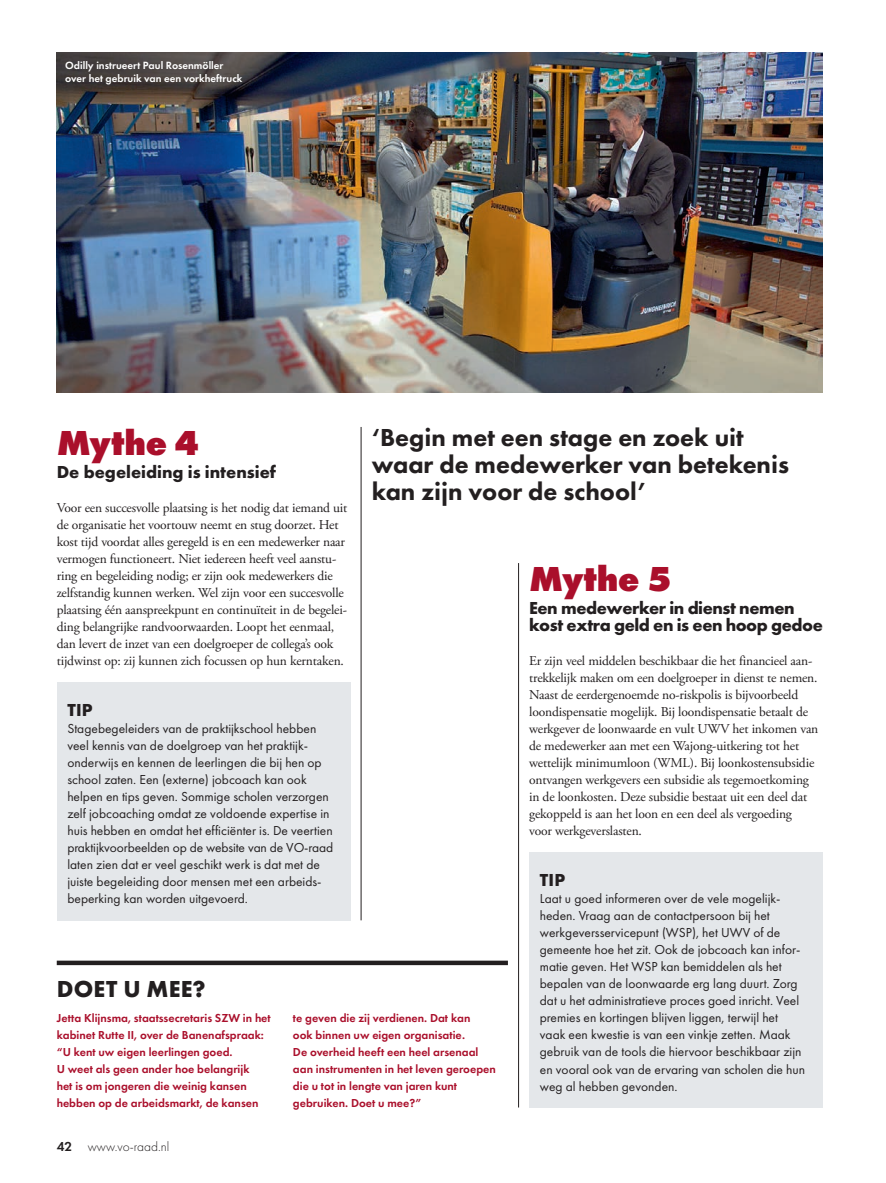
<style>
.page{position:relative;width:886px;height:1183px;background:#fff}
.page>*{position:absolute;margin:0;border:0;box-sizing:border-box;transform-origin:0 0}
.t1{font:800 36px "Futura PT";color:#aa0f2b}
.t2{font:800 25.5px/27px "Futura PT";color:#231f20}
.t3{font:700 24px "Futura PT";letter-spacing:.01em;color:#231f20}
.t4{font:700 18px/17px "Futura PT";letter-spacing:-.025em;color:#231f20}
.t5{font:700 18px "Futura PT";color:#231f20}
.t6{font:13.5px/17px "Adobe Garamond Pro";letter-spacing:-.015em;color:#231f20}
.t7{font:13.5px/17px "Futura PT";color:#231f20}
.t8{font:300 13.5px "Futura PT";color:#231f20}
.t9{font:600 12px/17px "Futura PT";color:#aa0f2b}
.t10{font:600 10.8px/12.8px "Futura PT";color:#fff}
.s1{font-weight:600}
</style>
<div class="page">
<div style="left:57px;top:960px;width:450px;height:5px;background:#231f20"></div>
<hr style="left:518px;top:563px;width:1px;height:544px;background:#231f20">
<hr style="left:360px;top:427px;width:1px;height:493px;background:#231f20">
<div style="left:57px;top:682px;width:293px;height:238px;background:#e4e7ea"></div>
<div style="left:529px;top:852px;width:293px;height:255px;background:#e4e7ea"></div>
<img style="left:57px;top:53px;width:765px;height:340px">
<p class="t10" style="left:65px;top:59px;width:179px">Odilly instrueert Paul Rosenmöller over het gebruik van een vorkheftruck</p>
<h2 class="t2" style="left:371px;top:424px;width:419px">‘Begin met een stage en zoek uit waar de medewerker van betekenis kan zijn voor de school’</h2>
<h1 class="t1" style="left:57px;top:420px;width:144px">Mythe 4</h1>
<h3 class="t5" style="left:57px;top:460px;width:221px">De begeleiding is intensief</h3>
<p class="t6" style="left:57px;top:500px;width:292px">Voor een succesvolle plaatsing is het nodig dat iemand uit de organisatie het voortouw neemt en stug doorzet. Het kost tijd voordat alles geregeld is en een medewerker naar vermogen functioneert. Niet iedereen heeft veel aanstu&shy;ring en begeleiding nodig; er zijn ook medewerkers die zelfstandig kunnen werken. Wel zijn voor een succesvolle plaatsing één aanspreekpunt en continuïteit in de begelei&shy;ding belangrijke randvoorwaarden. Loopt het eenmaal, dan levert de inzet van een doelgroeper de collega’s ook tijdwinst op: zij kunnen zich focussen op hun kerntaken.</p>
<h1 class="t1" style="left:529px;top:556px;width:144px">Mythe 5</h1>
<h3 class="t4" style="left:529px;top:599px;width:295px">Een medewerker in dienst nemen kost extra geld en is een hoop gedoe</h3>
<p class="t6" style="left:529px;top:653px;width:290px">Er zijn veel middelen beschikbaar die het financieel aan&shy;trekkelijk maken om een doelgroeper in dienst te nemen.<br>Naast de eerdergenoemde no-riskpolis is bijvoorbeeld loondispensatie mogelijk. Bij loondispensatie betaalt de werkgever de loonwaarde en vult UWV het inkomen van de medewerker aan met een Wajong-uitkering tot het wettelijk minimumloon (WML). Bij loonkostensubsidie ontvangen werkgevers een subsidie als tegemoetkoming in de loonkosten. Deze subsidie bestaat uit een deel dat gekoppeld is aan het loon en een deel als vergoeding<br>voor werkgeverslasten.</p>
<h3 class="t4" style="left:67px;top:701px;width:27px">TIP</h3>
<p class="t7" style="left:67px;top:720px;width:267px">Stagebegeleiders van de praktijkschool hebben veel kennis van de doelgroep van het praktijk&shy;onderwijs en kennen de leerlingen die bij hen op school zaten. Een (externe) jobcoach kan ook helpen en tips geven. Sommige scholen verzorgen zelf jobcoaching omdat ze voldoende expertise in huis hebben en omdat het efficiënter is. De veertien praktijkvoorbeelden op de website van de VO-raad laten zien dat er veel geschikt werk is dat met de juiste begeleiding door mensen met een arbeids&shy;beperking kan worden uitgevoerd.</p>
<h3 class="t4" style="left:539px;top:871px;width:27px">TIP</h3>
<p class="t7" style="left:539px;top:890px;width:267px">Laat u goed informeren over de vele mogelijk&shy;heden. Vraag aan de contactpersoon bij het werkgeversservicepunt (WSP), het UWV of de gemeente hoe het zit. Ook de jobcoach kan infor&shy;matie geven. Het WSP kan bemiddelen als het bepalen van de loonwaarde erg lang duurt. Zorg dat u het administratieve proces goed inricht. Veel premies en kortingen blijven liggen, terwijl het vaak een kwestie is van een vinkje zetten. Maak gebruik van de tools die hiervoor beschikbaar zijn en vooral ook van de ervaring van scholen die hun weg al hebben gevonden.</p>
<h3 class="t3" style="left:57px;top:973px;width:150px">DOET U MEE?</h3>
<p class="t9" style="left:57px;top:1009px;width:215px">Jetta Klijnsma, staatssecretaris SZW in het kabinet Rutte II, over de Banenafspraak: “U kent uw eigen leerlingen goed.<br>U weet als geen ander hoe belangrijk<br>het is om jongeren die weinig kansen hebben op de arbeidsmarkt, de kansen</p>
<p class="t9" style="left:293px;top:1009px;width:204px">te geven die zij verdienen. Dat kan<br>ook binnen uw eigen organisatie.<br>De overheid heeft een heel arsenaal aan instrumenten in het leven geroepen die u tot in lengte van jaren kunt gebruiken. Doet u mee?”</p>
<p class="t8" style="left:57px;top:1138px;width:114px"><span class="s1">42</span> www.vo-raad.nl</p>
</div>
